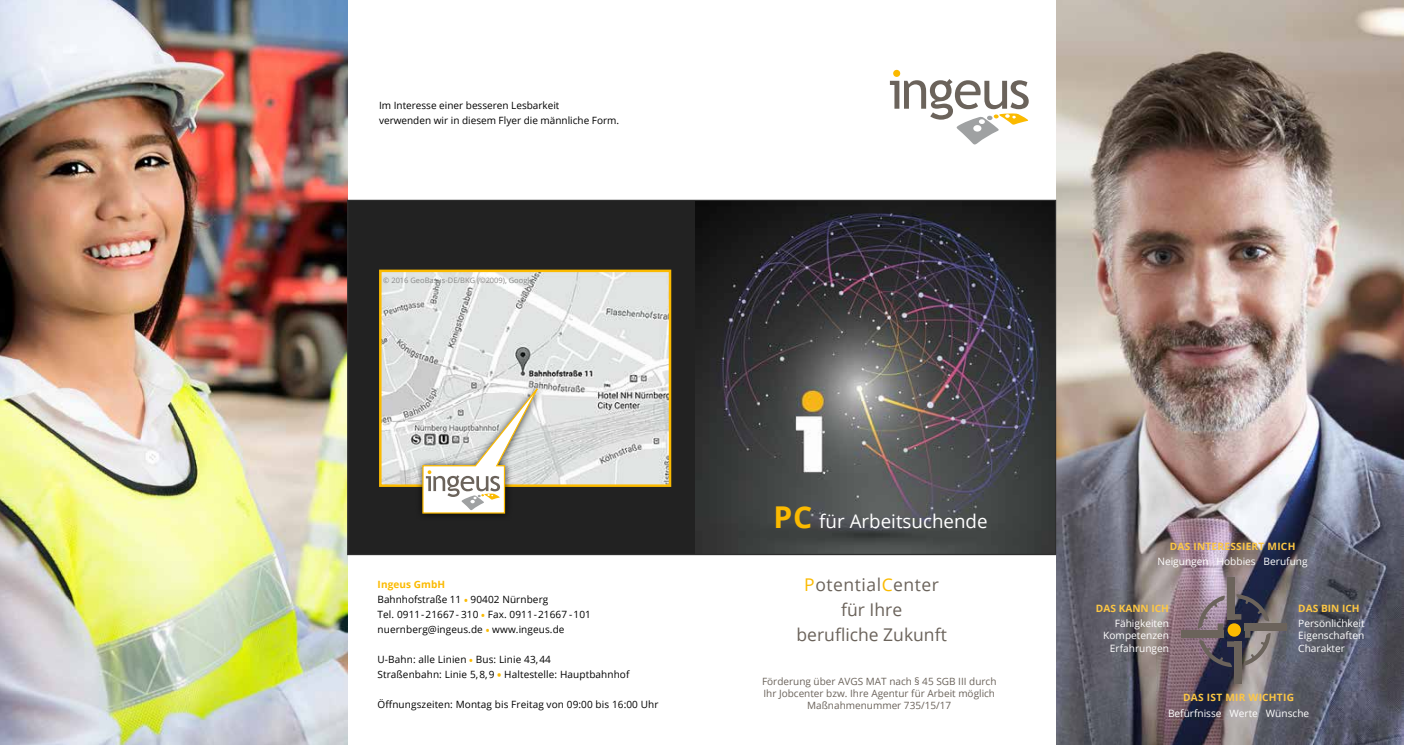
<style>
.page{position:relative;width:1404px;height:745px;background:#fff}
.page>*{position:absolute;margin:0;border:0;box-sizing:border-box;transform-origin:0 0}
.t1{font:18.75px "Open Sans";color:#fff}
.t2{font:17.5px/25px "Open Sans";color:#6b635b;text-align:center}
.t3{font:10.12px/12.4px "Open Sans";color:#fff;text-align:right}
.t4{font:700 10.12px "Open Sans";letter-spacing:.025em;color:#fdc744}
.t5{font:700 10.12px "Open Sans";color:#fdc744}
.t6{font:10px/15px "Open Sans";letter-spacing:.01em;color:#000}
.t7{font:10px/12px "Open Sans";color:#6b635b;text-align:center}
.t8{font:7.5px "Open Sans";color:#878787}
.s1{font-weight:700;color:#fbba00}
.s2{font-weight:700;font-size:11.25px;color:#fbba00}
.s3{font-weight:700;font-size:30px;color:#fbba00}
.s4{color:#fbba00}
</style>
<div class="page">
<img style="left:1056px;top:0;width:347px;height:744px">
<img style="left:0;top:0;width:347px;height:744px">
<div style="left:348px;top:200px;width:707px;height:354px;background:#222"></div>
<img style="left:695px;top:202px;width:359px;height:350px">
<svg style="left:892px;top:70px;width:8px;height:7px"></svg>
<svg style="left:889px;top:79px;width:139px;height:65px"></svg>
<img style="left:382px;top:272px;width:286px;height:211px">
<div style="left:379px;top:269px;width:292px;height:217px;border:2px solid #fbba00"></div>
<div style="left:415px;top:381px;width:129px;height:139px;background:#000;opacity:.75"></div>
<svg style="left:421px;top:387px;width:118px;height:127px"></svg>
<div style="left:1234px;top:641px;width:7px;height:42px;background:#6b635b"></div>
<svg style="left:1181px;top:577px;width:105px;height:105px"></svg>
<div style="left:1227px;top:623px;width:13px;height:13px;background:#fbba00;border-radius:50%"></div>
<p class="t6" style="left:379px;top:98px;width:241px">Im Interesse einer besseren Lesbarkeit<br>verwenden wir in diesem Flyer die männliche Form.</p>
<p class="t8" style="left:383px;top:274px;width:152px">© 2016 GeoBasus-DE/BKG (©2009), Google</p>
<p class="t6" style="left:377px;top:576px;width:215px"><span class="s1">Ingeus GmbH<br></span>Bahnhofstraße 11 <span class="s1">•</span> 90402 Nürnberg<br>Tel. 0911-21667- 310 <span class="s1">•</span> Fax. 0911-21667 -101 nuernberg@ingeus.de <span class="s1">•</span> www.ingeus.de</p>
<p class="t6" style="left:377px;top:651px;width:253px">U-Bahn: alle Linien <span class="s1">•</span> Bus: Linie 43,44<br>Straßenbahn: Linie 5,8,9 <span class="s2">•</span> Haltestelle: Hauptbahnhof</p>
<p class="t6" style="left:377px;top:696px;width:282px">Öffnungszeiten: Montag bis Freitag von 09:00 bis 16:00 Uhr</p>
<h1 class="t1" style="left:773px;top:508px;width:216px"><span class="s3">PC</span> für Arbeitsuchende</h1>
<h2 class="t2" style="left:796px;top:571px;width:152px"><span class="s4">P</span>otential<span class="s4">C</span>enter für Ihre<br>berufliche Zukunft</h2>
<p class="t7" style="left:762px;top:674px;width:236px">Förderung über AVGS MAT nach § 45 SGB III durch<br>Ihr Jobcenter bzw. Ihre Agentur für Arbeit möglich<br>Maßnahmenummer 735/15/17</p>
<p class="t4" style="left:1169px;top:538px;width:127px">DAS INTERESSIERT MICH</p>
<p class="t3" style="left:1157px;top:554px;width:152px">Neigungen Hobbies Berufung</p>
<p class="t5" style="left:1298px;top:600px;width:63px">DAS BIN ICH</p>
<p class="t3" style="left:1298px;top:616px;width:68px;text-align:justify">Persönlichkeit Eigenschaften Charakter</p>
<p class="t5" style="left:1095px;top:600px;width:75px">DAS KANN ICH</p>
<p class="t3" style="left:1103px;top:616px;width:67px">Fähigkeiten<br>Kompetenzen<br>Erfahrungen</p>
<p class="t4" style="left:1183px;top:690px;width:112px">DAS IST MIR WICHTIG</p>
<p class="t3" style="left:1167px;top:706px;width:143px">Befürfnisse Werte Wünsche</p>
</div>
